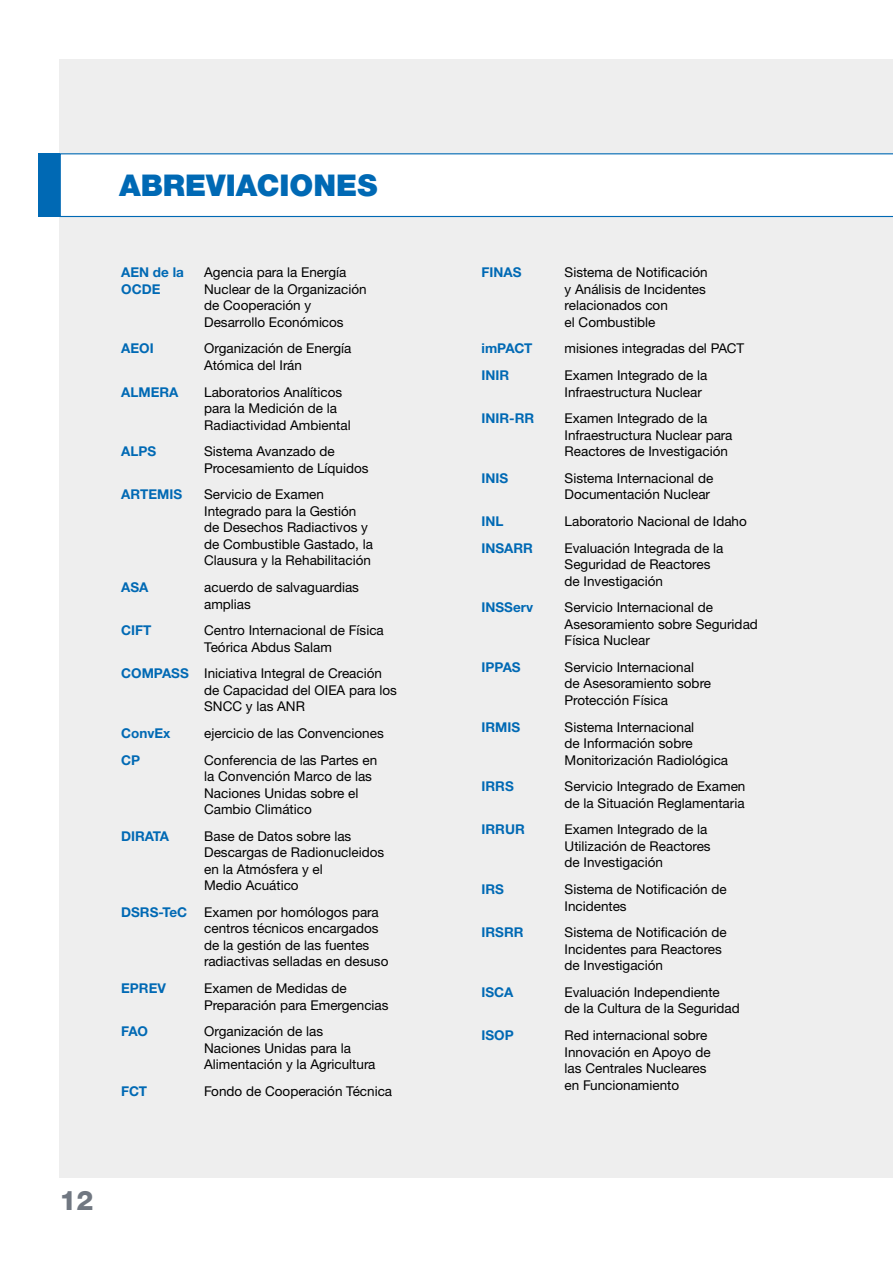
<style>
.page{position:relative;width:893px;height:1263px;background:#fff}
.page>*{position:absolute;margin:0;border:0;box-sizing:border-box;transform-origin:0 0}
.t1{font:900 30px "Helvetica Neue LTW1 G";color:#0069b4}
.t2{font:800 27px "Helvetica Neue LTW1 G";color:#707781}
.t3{font:13.5px/16.5px "Helvetica Neue LTW1 G";color:#000}
.t4{font:700 13.5px/16.5px "Helvetica Neue LTW1 G";color:#0069b4}
.s1{font-weight:700;color:#0069b4}
</style>
<div class="page">
<div style="left:60px;top:60px;width:833px;height:1118px;background:#eee"></div>
<div style="left:60px;top:153px;width:833px;height:64px;background:#fff"></div>
<div style="left:38px;top:153px;width:22px;height:64px;background:#0069b4"></div>
<h1 class="t1" style="left:119px;top:167px;width:260px">ABREVIACIONES</h1>
<p class="t4" style="left:121px;top:264px;width:64px">AEN de la<br>OCDE</p>
<p class="t3" style="left:204px;top:264px;width:164px">Agencia para la Energía<br>Nuclear de la Organización de Cooperación y<br>Desarrollo Económicos</p>
<p class="t4" style="left:121px;top:340px;width:34px">AEOI</p>
<p class="t3" style="left:204px;top:340px;width:149px">Organización de Energía<br>Atómica del Irán</p>
<p class="t4" style="left:121px;top:383px;width:59px">ALMERA</p>
<p class="t3" style="left:204px;top:383px;width:148px">Laboratorios Analíticos para la Medición de la<br>Radiactividad Ambiental</p>
<p class="t4" style="left:121px;top:443px;width:37px">ALPS</p>
<p class="t3" style="left:204px;top:443px;width:166px">Sistema Avanzado de<br>Procesamiento de Líquidos</p>
<p class="t4" style="left:121px;top:486px;width:62px">ARTEMIS</p>
<p class="t3" style="left:204px;top:486px;width:170px">Servicio de Examen<br>Integrado para la Gestión de Desechos Radiactivos y de Combustible Gastado, la<br>Clausura y la Rehabilitación</p>
<p class="t4" style="left:121px;top:579px;width:29px">ASA</p>
<p class="t3" style="left:204px;top:579px;width:156px">acuerdo de salvaguardias amplias</p>
<p class="t4" style="left:121px;top:622px;width:32px">CIFT</p>
<p class="t3" style="left:204px;top:622px;width:181px">Centro Internacional de Física<br>Teórica Abdus Salam</p>
<p class="t3" style="left:204px;top:665px;width:194px;text-indent:-83px"><span class="s1">COMPASS</span> Iniciativa Integral de Creación de Capacidad del OIEA para los<br>SNCC y las ANR</p>
<p class="t4" style="left:121px;top:725px;width:51px">ConvEx</p>
<p class="t3" style="left:204px;top:725px;width:181px">ejercicio de las Convenciones</p>
<p class="t4" style="left:121px;top:751px;width:21px">CP</p>
<p class="t3" style="left:204px;top:751px;width:175px">Conferencia de las Partes en la Convención Marco de las<br>Naciones Unidas sobre el<br>Cambio Climático</p>
<p class="t4" style="left:121px;top:828px;width:50px">DIRATA</p>
<p class="t3" style="left:204px;top:828px;width:182px">Base de Datos sobre las<br>Descargas de Radionucleidos en la Atmósfera y el<br>Medio Acuático</p>
<p class="t4" style="left:121px;top:904px;width:68px">DSRS-TeC</p>
<p class="t3" style="left:204px;top:904px;width:186px">Examen por homólogos para centros técnicos encargados de la gestión de las fuentes radiactivas selladas en desuso</p>
<p class="t4" style="left:121px;top:980px;width:46px">EPREV</p>
<p class="t3" style="left:204px;top:980px;width:186px">Examen de Medidas de<br>Preparación para Emergencias</p>
<p class="t4" style="left:121px;top:1023px;width:28px">FAO</p>
<p class="t3" style="left:204px;top:1023px;width:173px">Organización de las<br>Naciones Unidas para la<br>Alimentación y la Agricultura</p>
<p class="t4" style="left:121px;top:1083px;width:27px">FCT</p>
<p class="t3" style="left:204px;top:1083px;width:189px">Fondo de Cooperación Técnica</p>
<h2 class="t2" style="left:60px;top:1184px;width:36px">12</h2>
<p class="t4" style="left:482px;top:264px;width:42px">FINAS</p>
<p class="t3" style="left:565px;top:264px;width:145px">Sistema de Notificación y Análisis de Incidentes relacionados con<br>el Combustible</p>
<p class="t4" style="left:482px;top:340px;width:52px">imPACT</p>
<p class="t3" style="left:565px;top:340px;width:181px">misiones integradas del PACT</p>
<p class="t4" style="left:482px;top:367px;width:29px">INIR</p>
<p class="t3" style="left:565px;top:367px;width:144px">Examen Integrado de la<br>Infraestructura Nuclear</p>
<p class="t4" style="left:482px;top:410px;width:54px">INIR-RR</p>
<p class="t3" style="left:565px;top:410px;width:169px">Examen Integrado de la<br>Infraestructura Nuclear para<br>Reactores de Investigación</p>
<p class="t4" style="left:482px;top:470px;width:28px">INIS</p>
<p class="t3" style="left:565px;top:470px;width:150px">Sistema Internacional de<br>Documentación Nuclear</p>
<p class="t4" style="left:482px;top:513px;width:23px">INL</p>
<p class="t3" style="left:565px;top:513px;width:184px">Laboratorio Nacional de Idaho</p>
<p class="t4" style="left:482px;top:539px;width:53px">INSARR</p>
<p class="t3" style="left:565px;top:539px;width:160px">Evaluación Integrada de la<br>Seguridad de Reactores de Investigación</p>
<p class="t4" style="left:482px;top:599px;width:53px">INSServ</p>
<p class="t3" style="left:565px;top:599px;width:195px">Servicio Internacional de<br>Asesoramiento sobre Seguridad<br>Física Nuclear</p>
<p class="t4" style="left:482px;top:659px;width:41px">IPPAS</p>
<p class="t3" style="left:565px;top:659px;width:148px">Servicio Internacional de Asesoramiento sobre<br>Protección Física</p>
<p class="t4" style="left:482px;top:718px;width:40px">IRMIS</p>
<p class="t3" style="left:565px;top:718px;width:165px">Sistema Internacional<br>de Información sobre<br>Monitorización Radiológica</p>
<p class="t4" style="left:482px;top:778px;width:34px">IRRS</p>
<p class="t3" style="left:565px;top:778px;width:182px">Servicio Integrado de Examen de la Situación Reglamentaria</p>
<p class="t4" style="left:482px;top:821px;width:45px">IRRUR</p>
<p class="t3" style="left:565px;top:821px;width:148px">Examen Integrado de la<br>Utilización de Reactores de Investigación</p>
<p class="t4" style="left:482px;top:881px;width:24px">IRS</p>
<p class="t3" style="left:565px;top:881px;width:164px">Sistema de Notificación de<br>Incidentes</p>
<p class="t4" style="left:482px;top:924px;width:43px">IRSRR</p>
<p class="t3" style="left:565px;top:924px;width:164px">Sistema de Notificación de<br>Incidentes para Reactores de Investigación</p>
<p class="t4" style="left:482px;top:984px;width:33px">ISCA</p>
<p class="t3" style="left:565px;top:984px;width:177px">Evaluación Independiente<br>de la Cultura de la Seguridad</p>
<p class="t4" style="left:482px;top:1027px;width:34px">ISOP</p>
<p class="t3" style="left:565px;top:1027px;width:148px">Red internacional sobre<br>Innovación en Apoyo de las Centrales Nucleares en Funcionamiento</p>
</div>
